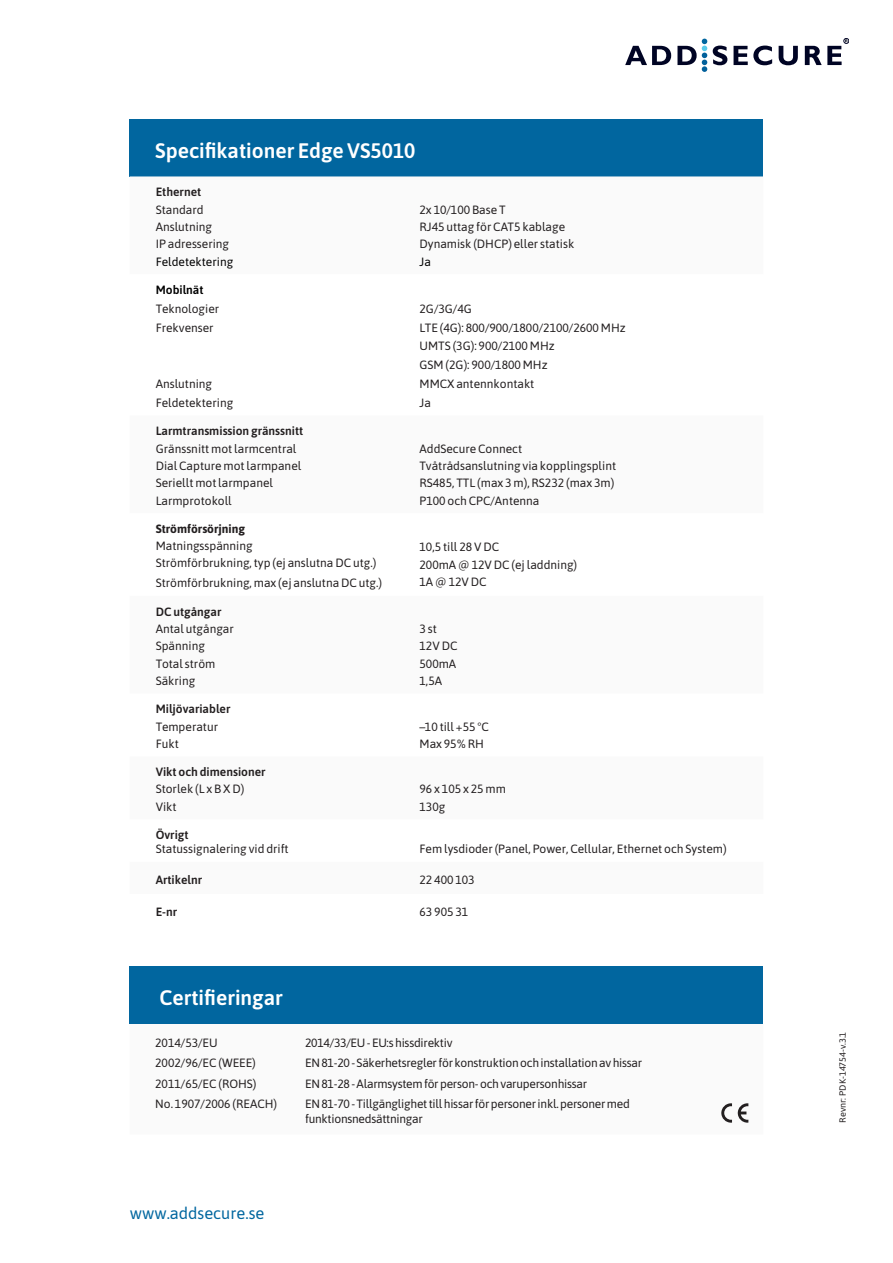
<style>
.page{position:relative;width:893px;height:1263px;background:#fff}
.page>*{position:absolute;margin:0;border:0;box-sizing:border-box;transform-origin:0 0}
.t1{font:600 21px "Asap";color:#fff}
.t2{font:16.5px "Asap";color:#01669f}
.t3{font:12px "Asap";color:#231f20}
.t4{font:12px/15px "Asap";letter-spacing:-.02em;color:#231f20}
.t5{font:600 12px "Asap";color:#231f20}
.t6{font:12px "Asap";color:#000001}
.t7{font:700 12px "Asap";color:#231f20}
.t8{font:600 12px "Asap";color:#000001}
.t9{font:9px "Asap";color:#231f20}
</style>
<div class="page">
<svg style="left:625px;top:38px;width:224px;height:34px"></svg>
<div style="left:130px;top:119px;width:633px;height:57px;background:#01669f"></div>
<div style="left:130px;top:966px;width:633px;height:58px;background:#01669f"></div>
<svg style="left:738px;top:1103px;width:10px;height:20px"></svg>
<svg style="left:721px;top:1103px;width:11px;height:20px"></svg>
<p class="t1" style="left:155px;top:135px;width:262px">Specifikationer Edge VS5010</p>
<p class="t5" style="left:156px;top:183px;width:47px">Ethernet</p>
<p class="t3" style="left:156px;top:201px;width:49px">Standard</p>
<p class="t3" style="left:156px;top:218px;width:58px">Anslutning</p>
<p class="t3" style="left:156px;top:236px;width:75px">IP adressering</p>
<p class="t6" style="left:156px;top:253px;width:79px">Feldetektering</p>
<p class="t3" style="left:420px;top:201px;width:88px">2x 10/100 Base T</p>
<p class="t3" style="left:420px;top:218px;width:147px">RJ45 uttag för CAT5 kablage</p>
<p class="t3" style="left:420px;top:236px;width:156px">Dynamisk (DHCP) eller statisk</p>
<p class="t6" style="left:420px;top:253px;width:13px">Ja</p>
<p class="t8" style="left:156px;top:281px;width:49px">Mobilnät</p>
<p class="t3" style="left:156px;top:300px;width:65px">Teknologier</p>
<p class="t3" style="left:156px;top:319px;width:59px">Frekvenser</p>
<p class="t3" style="left:156px;top:376px;width:58px">Anslutning</p>
<p class="t3" style="left:156px;top:394px;width:79px">Feldetektering</p>
<p class="t5" style="left:156px;top:422px;width:149px">Larmtransmission gränssnitt</p>
<p class="t3" style="left:156px;top:440px;width:142px">Gränssnitt mot larmcentral</p>
<p class="t3" style="left:156px;top:457px;width:147px">Dial Capture mot larmpanel</p>
<p class="t3" style="left:156px;top:475px;width:119px">Seriellt mot larmpanel</p>
<p class="t3" style="left:156px;top:492px;width:78px">Larmprotokoll</p>
<p class="t7" style="left:156px;top:520px;width:91px">Strömförsörjning</p>
<p class="t3" style="left:156px;top:538px;width:98px">Matningsspänning</p>
<p class="t3" style="left:156px;top:555px;width:222px">Strömförbrukning, typ (ej anslutna DC utg.)</p>
<p class="t3" style="left:156px;top:575px;width:228px">Strömförbrukning, max (ej anslutna DC utg.)</p>
<p class="t5" style="left:156px;top:603px;width:67px">DC utgångar</p>
<p class="t3" style="left:156px;top:620px;width:80px">Antal utgångar</p>
<p class="t3" style="left:156px;top:638px;width:51px">Spänning</p>
<p class="t3" style="left:156px;top:655px;width:61px">Total ström</p>
<p class="t3" style="left:156px;top:672px;width:41px">Säkring</p>
<p class="t5" style="left:156px;top:700px;width:76px">Miljövariabler</p>
<p class="t3" style="left:156px;top:718px;width:64px">Temperatur</p>
<p class="t3" style="left:156px;top:735px;width:25px">Fukt</p>
<p class="t5" style="left:156px;top:763px;width:111px">Vikt och dimensioner</p>
<p class="t3" style="left:156px;top:781px;width:90px">Storlek (L x B X D)</p>
<p class="t3" style="left:156px;top:798px;width:22px">Vikt</p>
<p class="t3" style="left:420px;top:300px;width:54px">2G/3G/4G</p>
<p class="t3" style="left:420px;top:319px;width:208px">LTE (4G): 800/900/1800/2100/2600 MHz</p>
<p class="t3" style="left:420px;top:338px;width:137px">UMTS (3G): 900/2100 MHz</p>
<p class="t3" style="left:420px;top:357px;width:130px">GSM (2G): 900/1800 MHz</p>
<p class="t3" style="left:420px;top:375px;width:116px">MMCX antennkontakt</p>
<p class="t3" style="left:420px;top:394px;width:13px">Ja</p>
<p class="t3" style="left:420px;top:440px;width:104px">AddSecure Connect</p>
<p class="t3" style="left:420px;top:457px;width:198px">Tvåtrådsanslutning via kopplingsplint</p>
<p class="t3" style="left:420px;top:475px;width:196px">RS485, TTL (max 3 m), RS232 (max 3m)</p>
<p class="t3" style="left:420px;top:492px;width:121px">P100 och CPC/Antenna</p>
<p class="t3" style="left:420px;top:539px;width:81px">10,5 till 28 V DC</p>
<p class="t3" style="left:420px;top:556px;width:159px">200mA @ 12V DC (ej laddning)</p>
<p class="t3" style="left:420px;top:574px;width:69px">1A @ 12V DC</p>
<p class="t3" style="left:420px;top:620px;width:19px">3 st</p>
<p class="t3" style="left:420px;top:638px;width:39px">12V DC</p>
<p class="t3" style="left:420px;top:655px;width:38px">500mA</p>
<p class="t3" style="left:420px;top:672px;width:24px">1,5A</p>
<p class="t3" style="left:420px;top:718px;width:71px">–10 till +55 °C</p>
<p class="t3" style="left:420px;top:735px;width:66px">Max 95% RH</p>
<p class="t3" style="left:420px;top:781px;width:88px">96 x 105 x 25 mm</p>
<p class="t3" style="left:420px;top:798px;width:27px">130g</p>
<p class="t5" style="left:156px;top:826px;width:34px">Övrigt</p>
<p class="t3" style="left:156px;top:841px;width:135px">Statussignalering vid drift</p>
<p class="t3" style="left:420px;top:841px;width:309px">Fem lysdioder (Panel, Power, Cellular, Ethernet och System)</p>
<p class="t5" style="left:156px;top:871px;width:48px">Artikelnr</p>
<p class="t3" style="left:420px;top:871px;width:57px">22 400 103</p>
<p class="t5" style="left:156px;top:903px;width:23px">E-nr</p>
<p class="t3" style="left:420px;top:903px;width:50px">63 905 31</p>
<p class="t1" style="left:159px;top:983px;width:125px">Certifieringar</p>
<p class="t3" style="left:155px;top:1034px;width:64px">2014/53/EU</p>
<p class="t3" style="left:155px;top:1055px;width:102px">2002/96/EC (WEEE)</p>
<p class="t3" style="left:155px;top:1075px;width:103px">2011/65/EC (ROHS)</p>
<p class="t3" style="left:155px;top:1095px;width:124px">No. 1907/2006 (REACH)</p>
<p class="t4" style="left:305px;top:1034px;width:149px">2014/33/EU - EU:s hissdirektiv</p>
<p class="t4" style="left:305px;top:1055px;width:339px">EN 81-20 - Säkerhetsregler för konstruktion och installation av hissar</p>
<p class="t4" style="left:305px;top:1075px;width:284px">EN 81-28 - Alarmsystem för person- och varupersonhissar</p>
<p class="t4" style="left:305px;top:1095px;width:326px">EN 81-70 - Tillgänglighet till hissar för personer inkl. personer med funktionsnedsättningar</p>
<p class="t2" style="left:130px;top:1201px;width:136px">www.addsecure.se</p>
<p class="t9" style="left:836px;top:1123px;width:92px;rotate:-90deg">Revnr: PDK-14754-v.3.1</p>
</div>
